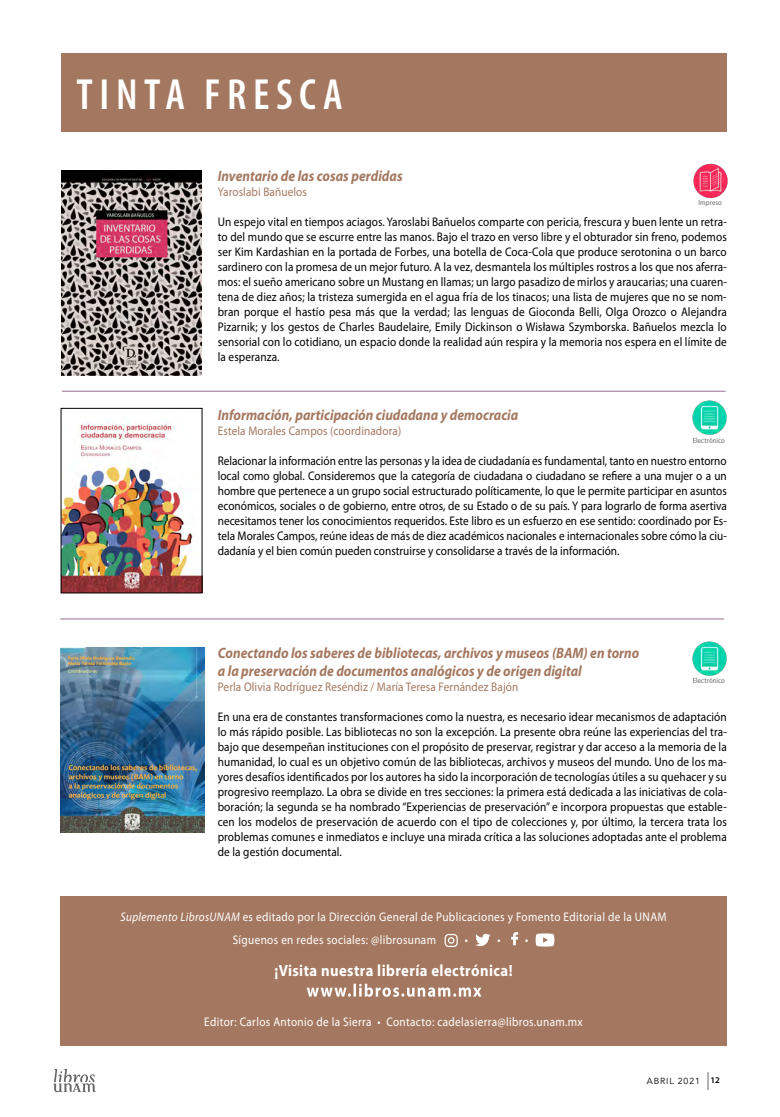
<style>
.page{position:relative;width:780px;height:1117px;background:#fff}
.page>*{position:absolute;margin:0;border:0;box-sizing:border-box;transform-origin:0 0}
.t1{font:600 condensed 43.75px "Myriad Pro";letter-spacing:.15em;color:#fff}
.t2{font:700 16.25px "Myriad Pro";letter-spacing:.03em;color:#fff;scale:.9 1}
.t3{font:italic 700 15px/17.5px "Myriad Pro";color:#a47860;scale:.9 1}
.t4{font:12.5px/15px "Myriad Pro";letter-spacing:.01em;color:#000;text-align:justify;scale:.9 1}
.t5{font:12.5px/23.8px "Myriad Pro";letter-spacing:.03em;color:#fff;scale:.9 1}
.t6{font:12.5px "Myriad Pro";letter-spacing:.01em;color:#a47860;scale:.9 1}
.t7{font:8.75px "Avenir LT";letter-spacing:.1em;color:#000}
.t8{font:7.5px "Myriad Pro";letter-spacing:.01em;color:#666;scale:.9 1}
.s1{font-style:italic}
.s2{font-family:"Myriad Pro";font-weight:600}
</style>
<div class="page">
<svg style="left:53px;top:1069px;width:42px;height:22px"></svg>
<svg style="left:707px;top:1072px;width:1px;height:17px"></svg>
<hr style="left:60px;top:618px;width:664px;height:1px;background:#976e91">
<hr style="left:62px;top:391px;width:663px;height:1px;background:#976e91">
<div style="left:61px;top:53px;width:665px;height:78px;background:#a47860"></div>
<img style="left:62px;top:170px;width:140px;height:205px">
<img style="left:63px;top:421px;width:137px;height:170px">
<img style="left:60px;top:647px;width:145px;height:185px">
<img style="left:693px;top:163px;width:35px;height:36px">
<img style="left:692px;top:641px;width:35px;height:35px">
<img style="left:692px;top:400px;width:35px;height:35px">
<div style="left:60px;top:896px;width:666px;height:149px;background:#a47860"></div>
<svg style="left:444px;top:934px;width:13px;height:12px"></svg>
<svg style="left:475px;top:933px;width:15px;height:12px"></svg>
<svg style="left:511px;top:932px;width:7px;height:13px"></svg>
<svg style="left:535px;top:933px;width:19px;height:13px"></svg>
<svg style="left:307px;top:983px;width:174px;height:13px"></svg>
<h1 class="t1" style="left:77px;top:67px;width:268px">TINTA FRESCA</h1>
<p class="t3" style="left:218px;top:167px;width:207px">Inventario de las cosas perdidas</p>
<p class="t6" style="left:218px;top:184px;width:101px">Yaroslabi Bañuelos</p>
<p class="t4" style="left:218px;top:214px;width:567px">Un espejo vital en tiempos aciagos. Yaroslabi Bañuelos comparte con pericia, frescura y buen lente un retra&shy;to del mundo que se escurre entre las manos. Bajo el trazo en verso libre y el obturador sin freno, podemos ser Kim Kardashian en la portada de Forbes, una botella de Coca-Cola que produce serotonina o un barco sardinero con la promesa de un mejor futuro. A la vez, desmantela los múltiples rostros a los que nos aferra&shy;mos: el sueño americano sobre un Mustang en llamas; un largo pasadizo de mirlos y araucarias; una cuaren&shy;tena de diez años; la tristeza sumergida en el agua fría de los tinacos; una lista de mujeres que no se nom&shy;bran porque el hastío pesa más que la verdad; las lenguas de Gioconda Belli, Olga Orozco o Alejandra Pizarnik; y los gestos de Charles Baudelaire, Emily Dickinson o Wisława Szymborska. Bañuelos mezcla lo sensorial con lo cotidiano, un espacio donde la realidad aún respira y la memoria nos espera en el límite de la esperanza.</p>
<p class="t8" style="left:698px;top:198px;width:28px">Impreso</p>
<p class="t3" style="left:218px;top:405px;width:335px">Información, participación ciudadana y democracia</p>
<p class="t6" style="left:218px;top:423px;width:205px">Estela Morales Campos (coordinadora)</p>
<p class="t4" style="left:218px;top:453px;width:567px">Relacionar la información entre las personas y la idea de ciudadanía es fundamental, tanto en nuestro entorno local como global. Consideremos que la categoría de ciudadana o ciudadano se refiere a una mujer o a un hombre que pertenece a un grupo social estructurado políticamente, lo que le permite participar en asuntos económicos, sociales o de gobierno, entre otros, de su Estado o de su país. Y para lograrlo de forma asertiva necesitamos tener los conocimientos requeridos. Este libro es un esfuerzo en ese sentido: coordinado por Es&shy;tela Morales Campos, reúne ideas de más de diez académicos nacionales e internacionales sobre cómo la ciu&shy;dadanía y el bien común pueden construirse y consolidarse a través de la información.</p>
<p class="t8" style="left:692px;top:435px;width:37px">Electrónico</p>
<p class="t3" style="left:218px;top:644px;width:470px">Conectando los saberes de bibliotecas, archivos y museos (BAM) en torno a la preservación de documentos analógicos y de origen digital</p>
<p class="t6" style="left:218px;top:679px;width:335px">Perla Olivia Rodríguez Reséndiz / María Teresa Fernández Bajón</p>
<p class="t4" style="left:218px;top:709px;width:567px">En una era de constantes transformaciones como la nuestra, es necesario idear mecanismos de adaptación lo más rápido posible. Las bibliotecas no son la excepción. La presente obra reúne las experiencias del tra&shy;bajo que desempeñan instituciones con el propósito de preservar, registrar y dar acceso a la memoria de la humanidad, lo cual es un objetivo común de las bibliotecas, archivos y museos del mundo. Uno de los ma&shy;yores desafíos identificados por los autores ha sido la incorporación de tecnologías útiles a su quehacer y su progresivo reemplazo. La obra se divide en tres secciones: la primera está dedicada a las iniciativas de cola&shy;boración; la segunda se ha nombrado “Experiencias de preservación” e incorpora propuestas que estable&shy;cen los modelos de preservación de acuerdo con el tipo de colecciones y, por último, la tercera trata los problemas comunes e inmediatos e incluye una mirada crítica a las soluciones adoptadas ante el problema de la gestión documental.</p>
<p class="t8" style="left:692px;top:675px;width:37px">Electrónico</p>
<p class="t5" style="left:233px;top:904px;width:483px;text-indent:-112px"><span class="s1">Suplemento LibrosUNAM</span> es editado por la Dirección General de Publicaciones y Fomento Editorial de la UNAM<br>Síguenos en redes sociales: @librosunam</p>
<p class="t5" style="left:465px;top:927px;width:41px">• •</p>
<p class="t5" style="left:525px;top:927px;width:5px">•</p>
<h2 class="t2" style="left:274px;top:959px;width:266px">¡Visita nuestra librería electrónica!</h2>
<p class="t5" style="left:204px;top:1009px;width:422px">Editor: Carlos Antonio de la Sierra • Contacto: cadelasierra@libros.unam.mx</p>
<p class="t7" style="left:646px;top:1075px;width:74px">ABRIL 2021 <span class="s2">12</span></p>
</div>
